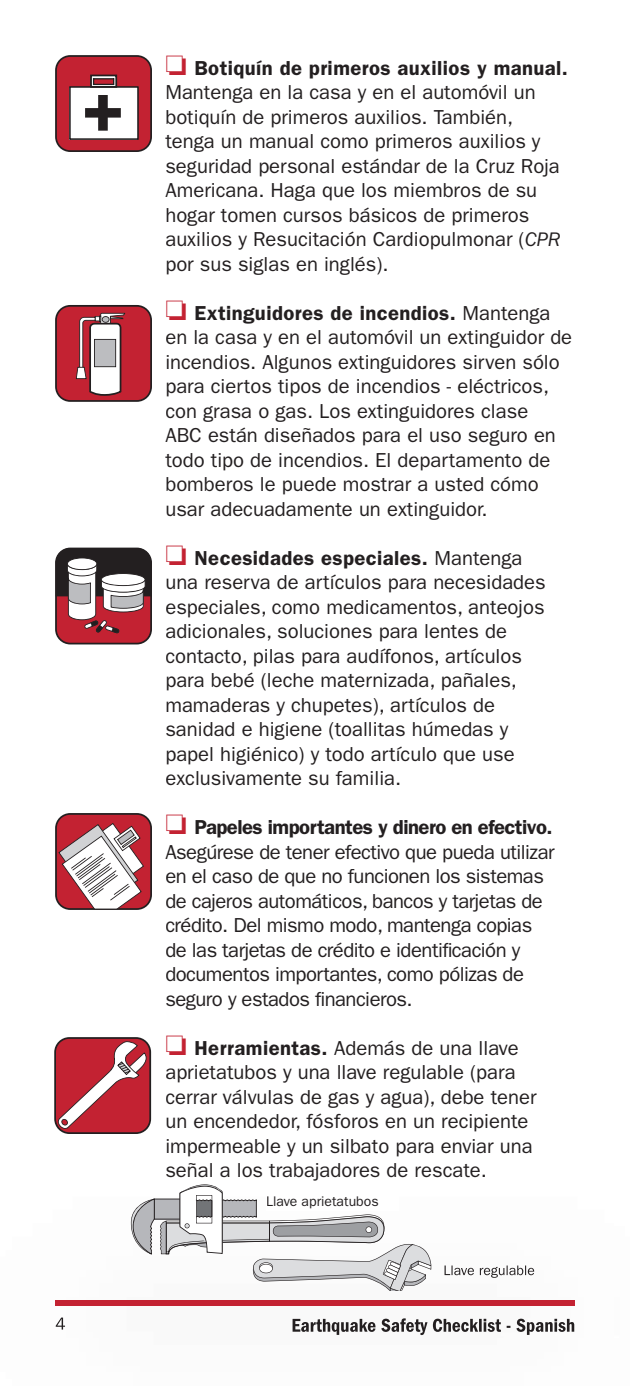
<style>
.page{position:relative;width:630px;height:1386px;background:#fff}
.page>*{position:absolute;margin:0;border:0;box-sizing:border-box;transform-origin:0 0}
.t1{font:20.3px/24.5px "ITC Franklin Gothic Std";color:#231f20}
.t2{font:20.3px/24.5px "ITC Franklin Gothic Std";letter-spacing:-.025em;color:#231f20}
.t3{font:14px "ITC Franklin Gothic Std";color:#231f20}
.t4{font:10.85px "ITC Franklin Gothic Std Dm Cd";letter-spacing:.01em;color:#231f20}
.s1{color:#c32232}
.s2{font-weight:600}
.s3{font-style:italic}
</style>
<div class="page">
<svg style="left:56px;top:1318px;width:9px;height:12px"></svg>
<div style="left:55px;top:1300px;width:520px;height:6px;background:#c32232"></div>
<img style="left:293px;top:1318px;width:281px;height:17px">
<svg style="left:55px;top:813px;width:97px;height:97px"></svg>
<svg style="left:54px;top:1037px;width:97px;height:97px;background:#bd4854"></svg>
<svg style="left:55px;top:548px;width:97px;height:96px"></svg>
<svg style="left:55px;top:55px;width:97px;height:97px"></svg>
<svg style="left:55px;top:305px;width:97px;height:97px"></svg>
<svg style="left:131px;top:1184px;width:300px;height:106px"></svg>
<div style="left:266px;top:1196px;width:132px;height:15px;background:#fff"></div>
<img style="left:445px;top:1266px;width:89px;height:12px">
<p class="t1" style="left:165px;top:56px;width:404px"><span class="s1">❏</span> <span class="s2">Botiquín de primeros auxilios y manual.<br></span>Mantenga en la casa y en el automóvil un botiquín de primeros auxilios. También,<br>tenga un manual como primeros auxilios y seguridad personal estándar de la Cruz Roja Americana. Haga que los miembros de su hogar tomen cursos básicos de primeros auxilios y Resucitación Cardiopulmonar (<span class="s3">CPR </span>por sus siglas en inglés).</p>
<p class="t1" style="left:165px;top:301px;width:408px"><span class="s1">❏</span> <span class="s2">Extinguidores de incendios.</span> Mantenga en la casa y en el automóvil un extinguidor de incendios. Algunos extinguidores sirven sólo para ciertos tipos de incendios - eléctricos, con grasa o gas. Los extinguidores clase<br>ABC están diseñados para el uso seguro en todo tipo de incendios. El departamento de bomberos le puede mostrar a usted cómo usar adecuadamente un extinguidor.</p>
<p class="t1" style="left:165px;top:546px;width:382px"><span class="s1">❏</span> <span class="s2">Necesidades especiales.</span> Mantenga una reserva de artículos para necesidades especiales, como medicamentos, anteojos adicionales, soluciones para lentes de contacto, pilas para audífonos, artículos para bebé (leche maternizada, pañales, mamaderas y chupetes), artículos de sanidad e higiene (toallitas húmedas y papel higiénico) y todo artículo que use exclusivamente su familia.</p>
<p class="t2" style="left:165px;top:815px;width:391px"><span class="s1">❏</span> <span class="s2">Papeles importantes y dinero en efectivo.<br></span>Asegúrese de tener efectivo que pueda utilizar en el caso de que no funcionen los sistemas de cajeros automáticos, bancos y tarjetas de crédito. Del mismo modo, mantenga copias de las tarjetas de crédito e identificación y documentos importantes, como pólizas de seguro y estados financieros.</p>
<p class="t1" style="left:165px;top:1036px;width:373px"><span class="s1">❏</span> <span class="s2">Herramientas.</span> Además de una llave aprietatubos y una llave regulable (para cerrar válvulas de gas y agua), debe tener un encendedor, fósforos en un recipiente impermeable y un silbato para enviar una señal a los trabajadores de rescate.</p>
<p class="t4" style="left:271px;top:1196px;width:54px">Pipe Wrench</p>
<p class="t3" style="left:266px;top:1193px;width:114px">Llave aprietatubos</p>
</div>
